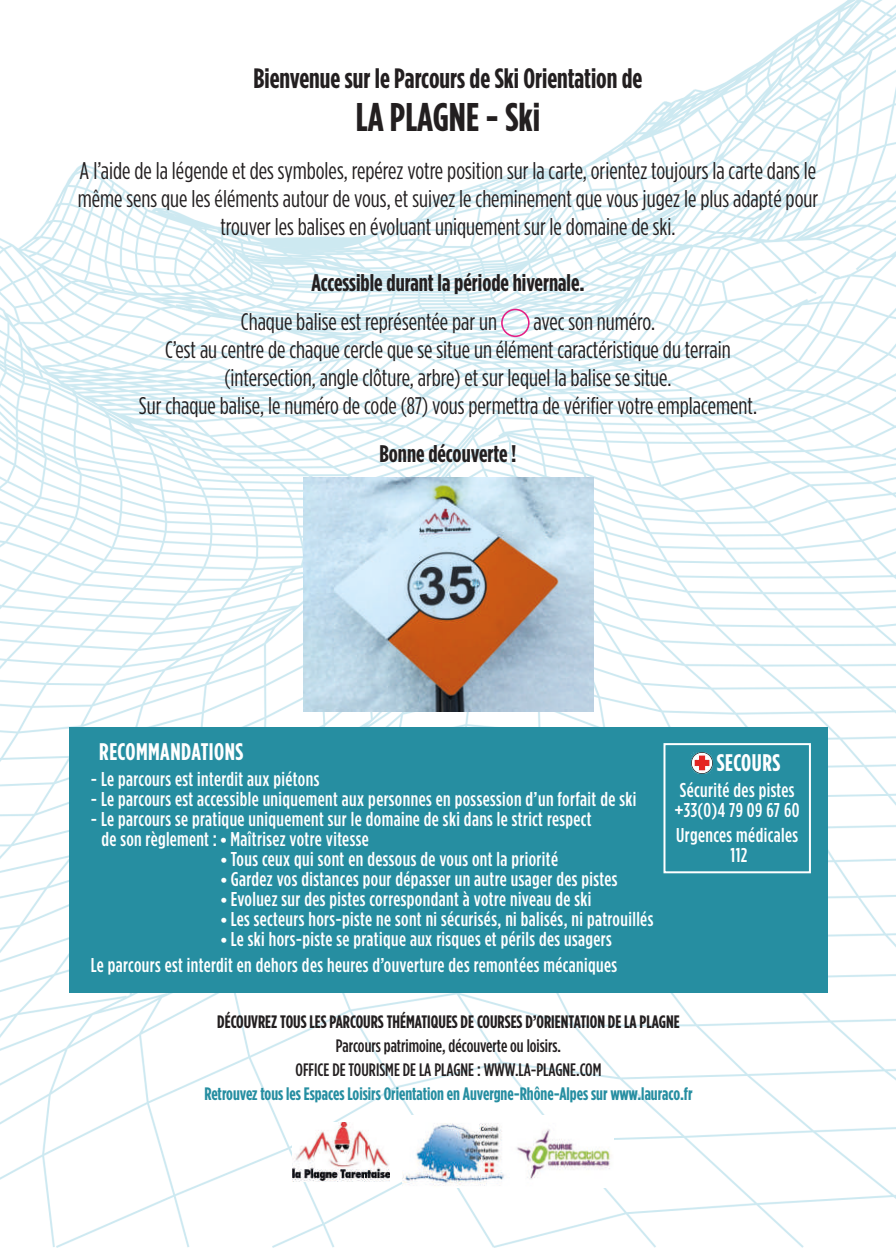
<style>
.page{position:relative;width:896px;height:1248px;background:#fff}
.page>*{position:absolute;margin:0;border:0;box-sizing:border-box;transform-origin:0 0}
.t1{font:700 40px "Gotham Condensed";color:#231f20}
.t2{font:700 28px "Gotham Condensed";color:#231f20}
.t3{font:24px/28px "Gotham Condensed";color:#231f20;text-align:center}
.t4{font:700 24px "Gotham Condensed";color:#231f20}
.t5{font:700 24px "Gotham Condensed";letter-spacing:.02em;color:#fff}
.t6{font:500 20px/20px "Gotham Condensed";letter-spacing:.02em;color:#fff}
.t7{font:500 18px/24px "Gotham Condensed";color:#231f20;text-align:center}
.t8{font:700 18px "Gotham Condensed";color:#268ea1}
.t9{font:700 18px "Gotham Condensed";color:#231f20}
.s1{font-family:"Helvetica LT Std";font-weight:400;font-size:16px}
</style>
<div class="page">
<img style="left:0;top:0;width:896px;height:1247px">
<svg style="left:501px;top:309px;width:28px;height:28px"></svg>
<div style="left:69px;top:727px;width:759px;height:266px;background:#268ea1"></div>
<img style="left:292px;top:1122px;width:98px;height:58px">
<img style="left:402px;top:1115px;width:211px;height:71px">
<div style="left:663px;top:743px;width:148px;height:130px;border:2px solid #fff"></div>
<img style="left:691px;top:752px;width:21px;height:21px">
<img style="left:304px;top:478px;width:289px;height:233px">
<h2 class="t2" style="left:253px;top:62px;width:390px">Bienvenue sur le Parcours de Ski Orientation de</h2>
<h1 class="t1" style="left:356px;top:94px;width:186px">LA PLAGNE - Ski</h1>
<p class="t3" style="left:78px;top:156px;width:742px">A l’aide de la légende et des symboles, repérez votre position sur la carte, orientez toujours la carte dans le même sens que les éléments autour de vous, et suivez le cheminement que vous jugez le plus adapté pour trouver les balises en évoluant uniquement sur le domaine de ski.</p>
<p class="t4" style="left:311px;top:269px;width:275px">Accessible durant la période hivernale.</p>
<p class="t3" style="left:241px;top:307px;width:258px">Chaque balise est représentée par un</p>
<p class="t3" style="left:533px;top:307px;width:123px">avec son numéro.</p>
<p class="t3" style="left:165px;top:335px;width:567px">C’est au centre de chaque cercle que se situe un élément caractéristique du terrain</p>
<p class="t3" style="left:224px;top:363px;width:448px">(intersection, angle clôture, arbre) et sur lequel la balise se situe.</p>
<p class="t3" style="left:139px;top:391px;width:620px">Sur chaque balise, le numéro de code (87) vous permettra de vérifier votre emplacement.</p>
<p class="t4" style="left:379px;top:440px;width:139px">Bonne découverte !</p>
<p class="t5" style="left:99px;top:738px;width:145px">RECOMMANDATIONS</p>
<p class="t6" style="left:91px;top:768px;width:230px">- Le parcours est interdit aux piétons</p>
<p class="t6" style="left:91px;top:788px;width:547px">- Le parcours est accessible uniquement aux personnes en possession d’un forfait de ski</p>
<p class="t6" style="left:102px;top:808px;width:491px;text-indent:-11px">- Le parcours se pratique uniquement sur le domaine de ski dans le strict respect de son règlement : <span class="s1">•</span> Maîtrisez votre vitesse</p>
<p class="t6" style="left:221px;top:848px;width:338px"><span class="s1">•</span> Tous ceux qui sont en dessous de vous ont la priorité</p>
<p class="t6" style="left:221px;top:868px;width:398px"><span class="s1">•</span> Gardez vos distances pour dépasser un autre usager des pistes</p>
<p class="t6" style="left:221px;top:888px;width:372px"><span class="s1">•</span> Evoluez sur des pistes correspondant à votre niveau de ski</p>
<p class="t6" style="left:221px;top:908px;width:434px"><span class="s1">•</span> Les secteurs hors-piste ne sont ni sécurisés, ni balisés, ni patrouillés</p>
<p class="t6" style="left:91px;top:925px;width:528px;line-height:25.6px;text-align:right"><span class="s1">•</span> Le ski hors-piste se pratique aux risques et périls des usagers<br>Le parcours est interdit en dehors des heures d’ouverture des remontées mécaniques</p>
<p class="t5" style="left:717px;top:749px;width:65px">SECOURS</p>
<p class="t6" style="left:675px;top:779px;width:126px">Sécurité des pistes +33(0)4 79 09 67 60</p>
<p class="t6" style="left:676px;top:824px;width:123px;text-align:center">Urgences médicales<br>112</p>
<p class="t9" style="left:217px;top:1011px;width:464px">DÉCOUVREZ TOUS LES PARCOURS THÉMATIQUES DE COURSES D’ORIENTATION DE LA PLAGNE</p>
<p class="t7" style="left:295px;top:1032px;width:307px">Parcours patrimoine, découverte ou loisirs.<br>OFFICE DE TOURISME DE LA PLAGNE : WWW.LA-PLAGNE.COM</p>
<p class="t8" style="left:204px;top:1083px;width:490px">Retrouvez tous les Espaces Loisirs Orientation en Auvergne-Rhône-Alpes sur www.lauraco.fr</p>
</div>
